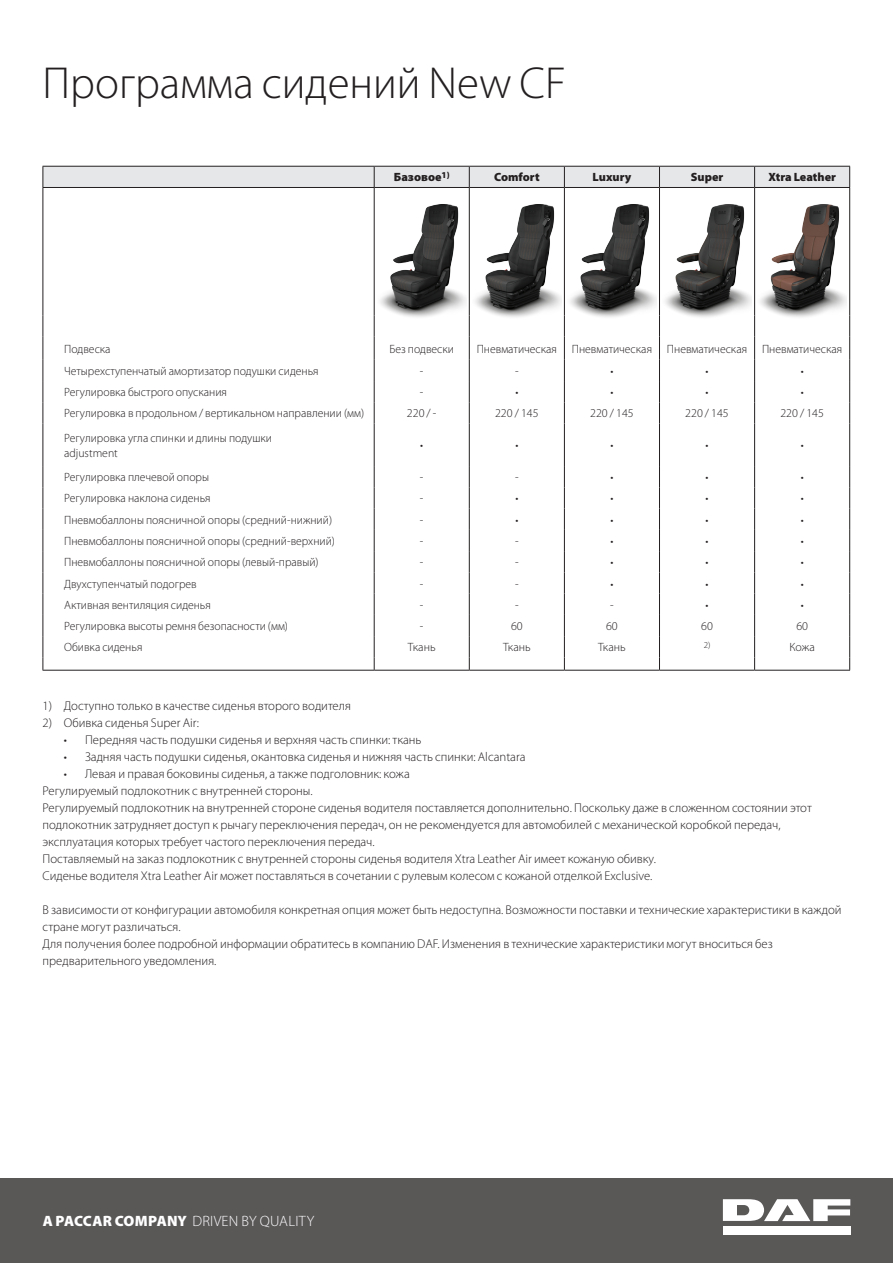
<style>
.page{position:relative;width:893px;height:1263px;background:#fff}
.page>*{position:absolute;margin:0;border:0;box-sizing:border-box;transform-origin:0 0}
.t1{font:300 45px "Myriad Pro";color:#231f20}
.t2{font:300 15px "Myriad Pro";letter-spacing:.02em;color:#fff}
.t3{font:300 12.75px/17px "Myriad Pro";color:#231f20}
.t4{font:300 12px/15px "Myriad Pro";color:#231f20}
.t5{font:900 12px "Myriad Pro";color:#231f20}
.t6{font:300 9px "Myriad Pro";color:#231f20}
.s1{font-weight:900}
</style>
<div class="page">
<div style="left:0;top:1178px;width:893px;height:85px;background:#5a5757"></div>
<div style="left:723px;top:1226px;width:127px;height:8px;background:#fff"></div>
<svg style="left:723px;top:1199px;width:127px;height:22px"></svg>
<div style="left:43px;top:166px;width:807px;height:21px;background:#e6e7e9"></div>
<hr style="left:43px;top:188px;width:1px;height:127px;background:#231f20">
<hr style="left:374px;top:188px;width:1px;height:127px;background:#231f20">
<hr style="left:469px;top:188px;width:1px;height:127px;background:#231f20">
<hr style="left:564px;top:188px;width:1px;height:127px;background:#231f20">
<hr style="left:659px;top:188px;width:1px;height:127px;background:#231f20">
<hr style="left:754px;top:188px;width:1px;height:127px;background:#231f20">
<hr style="left:849px;top:188px;width:1px;height:127px;background:#231f20">
<hr style="left:43px;top:187px;width:331px;height:1px;background:#231f20">
<hr style="left:374px;top:187px;width:95px;height:1px;background:#231f20">
<hr style="left:469px;top:187px;width:95px;height:1px;background:#231f20">
<hr style="left:564px;top:187px;width:95px;height:1px;background:#231f20">
<hr style="left:659px;top:187px;width:96px;height:1px;background:#231f20">
<hr style="left:755px;top:187px;width:95px;height:1px;background:#231f20">
<svg style="left:43px;top:315px;width:1px;height:108px"></svg>
<svg style="left:374px;top:315px;width:1px;height:108px"></svg>
<svg style="left:469px;top:315px;width:1px;height:108px"></svg>
<svg style="left:564px;top:315px;width:1px;height:108px"></svg>
<svg style="left:659px;top:315px;width:1px;height:108px"></svg>
<svg style="left:754px;top:315px;width:1px;height:108px"></svg>
<svg style="left:849px;top:315px;width:1px;height:108px"></svg>
<hr style="left:43px;top:423px;width:1px;height:43px;background:#231f20">
<hr style="left:374px;top:423px;width:1px;height:43px;background:#231f20">
<hr style="left:469px;top:423px;width:1px;height:43px;background:#231f20">
<hr style="left:564px;top:423px;width:1px;height:43px;background:#231f20">
<hr style="left:659px;top:423px;width:1px;height:43px;background:#231f20">
<hr style="left:754px;top:423px;width:1px;height:43px;background:#231f20">
<hr style="left:849px;top:423px;width:1px;height:43px;background:#231f20">
<svg style="left:43px;top:466px;width:1px;height:204px"></svg>
<svg style="left:374px;top:466px;width:1px;height:204px"></svg>
<svg style="left:469px;top:466px;width:1px;height:204px"></svg>
<svg style="left:564px;top:466px;width:1px;height:204px"></svg>
<svg style="left:659px;top:466px;width:1px;height:204px"></svg>
<svg style="left:754px;top:466px;width:1px;height:204px"></svg>
<svg style="left:849px;top:466px;width:1px;height:204px"></svg>
<hr style="left:43px;top:670px;width:331px;height:1px;background:#231f20">
<hr style="left:374px;top:670px;width:95px;height:1px;background:#231f20">
<hr style="left:469px;top:670px;width:95px;height:1px;background:#231f20">
<hr style="left:564px;top:670px;width:95px;height:1px;background:#231f20">
<hr style="left:659px;top:670px;width:96px;height:1px;background:#231f20">
<hr style="left:755px;top:670px;width:95px;height:1px;background:#231f20">
<img style="left:380px;top:204px;width:86px;height:113px">
<img style="left:475px;top:204px;width:86px;height:113px">
<img style="left:570px;top:204px;width:87px;height:113px">
<img style="left:665px;top:204px;width:87px;height:113px">
<img style="left:760px;top:204px;width:87px;height:113px">
<h1 class="t1" style="left:43px;top:58px;width:525px">Программа сидений New CF</h1>
<p class="t5" style="left:394px;top:170px;width:57px">Базовое<sup>1)</sup></p>
<p class="t5" style="left:494px;top:170px;width:47px">Comfort</p>
<p class="t5" style="left:593px;top:170px;width:40px">Luxury</p>
<p class="t5" style="left:691px;top:170px;width:34px">Super</p>
<p class="t5" style="left:768px;top:170px;width:69px">Xtra Leather</p>
<p class="t4" style="left:64px;top:341px;width:48px">Подвеска</p>
<p class="t4" style="left:389px;top:341px;width:66px">Без подвески</p>
<p class="t4" style="left:477px;top:341px;width:367px">Пневматическая Пневматическая Пневматическая Пневматическая</p>
<p class="t4" style="left:64px;top:364px;width:256px">Четырехступенчатый амортизатор подушки сиденья</p>
<p class="t4" style="left:420px;top:364px;width:5px">-</p>
<p class="t4" style="left:515px;top:364px;width:5px">-</p>
<p class="t4" style="left:610px;top:364px;width:4px">•</p>
<p class="t4" style="left:706px;top:364px;width:4px">•</p>
<p class="t4" style="left:801px;top:364px;width:4px">•</p>
<p class="t4" style="left:64px;top:385px;width:164px">Регулировка быстрого опускания</p>
<p class="t4" style="left:420px;top:385px;width:5px">-</p>
<p class="t4" style="left:515px;top:385px;width:4px">•</p>
<p class="t4" style="left:610px;top:385px;width:4px">•</p>
<p class="t4" style="left:706px;top:385px;width:4px">•</p>
<p class="t4" style="left:801px;top:385px;width:4px">•</p>
<p class="t4" style="left:64px;top:406px;width:301px">Регулировка в продольном / вертикальном направлении (мм)</p>
<p class="t4" style="left:407px;top:406px;width:31px">220 / -</p>
<p class="t4" style="left:495px;top:406px;width:45px">220 / 145</p>
<p class="t4" style="left:590px;top:406px;width:45px">220 / 145</p>
<p class="t4" style="left:685px;top:406px;width:45px">220 / 145</p>
<p class="t4" style="left:780px;top:406px;width:45px">220 / 145</p>
<p class="t4" style="left:64px;top:430px;width:209px">Регулировка угла спинки и длины подушки adjustment</p>
<p class="t4" style="left:420px;top:438px;width:4px">•</p>
<p class="t4" style="left:515px;top:438px;width:4px">•</p>
<p class="t4" style="left:610px;top:438px;width:4px">•</p>
<p class="t4" style="left:706px;top:438px;width:4px">•</p>
<p class="t4" style="left:801px;top:438px;width:4px">•</p>
<p class="t4" style="left:64px;top:470px;width:146px">Регулировка плечевой опоры</p>
<p class="t4" style="left:420px;top:470px;width:5px">-</p>
<p class="t4" style="left:515px;top:470px;width:5px">-</p>
<p class="t4" style="left:610px;top:470px;width:4px">•</p>
<p class="t4" style="left:706px;top:470px;width:4px">•</p>
<p class="t4" style="left:801px;top:470px;width:4px">•</p>
<p class="t4" style="left:64px;top:491px;width:148px">Регулировка наклона сиденья</p>
<p class="t4" style="left:420px;top:491px;width:5px">-</p>
<p class="t4" style="left:515px;top:491px;width:4px">•</p>
<p class="t4" style="left:610px;top:491px;width:4px">•</p>
<p class="t4" style="left:706px;top:491px;width:4px">•</p>
<p class="t4" style="left:801px;top:491px;width:4px">•</p>
<p class="t4" style="left:64px;top:512px;width:269px">Пневмобаллоны поясничной опоры (средний-нижний)</p>
<p class="t4" style="left:420px;top:512px;width:5px">-</p>
<p class="t4" style="left:515px;top:512px;width:4px">•</p>
<p class="t4" style="left:610px;top:512px;width:4px">•</p>
<p class="t4" style="left:706px;top:512px;width:4px">•</p>
<p class="t4" style="left:801px;top:512px;width:4px">•</p>
<p class="t4" style="left:64px;top:534px;width:272px">Пневмобаллоны поясничной опоры (средний-верхний)</p>
<p class="t4" style="left:420px;top:534px;width:5px">-</p>
<p class="t4" style="left:515px;top:534px;width:5px">-</p>
<p class="t4" style="left:610px;top:534px;width:4px">•</p>
<p class="t4" style="left:706px;top:534px;width:4px">•</p>
<p class="t4" style="left:801px;top:534px;width:4px">•</p>
<p class="t4" style="left:64px;top:555px;width:256px">Пневмобаллоны поясничной опоры (левый-правый)</p>
<p class="t4" style="left:420px;top:555px;width:5px">-</p>
<p class="t4" style="left:515px;top:555px;width:5px">-</p>
<p class="t4" style="left:610px;top:555px;width:4px">•</p>
<p class="t4" style="left:706px;top:555px;width:4px">•</p>
<p class="t4" style="left:801px;top:555px;width:4px">•</p>
<p class="t4" style="left:64px;top:576px;width:134px">Двухступенчатый подогрев</p>
<p class="t4" style="left:420px;top:576px;width:5px">-</p>
<p class="t4" style="left:515px;top:576px;width:5px">-</p>
<p class="t4" style="left:610px;top:576px;width:4px">•</p>
<p class="t4" style="left:706px;top:576px;width:4px">•</p>
<p class="t4" style="left:801px;top:576px;width:4px">•</p>
<p class="t4" style="left:64px;top:597px;width:148px">Активная вентиляция сиденья</p>
<p class="t4" style="left:420px;top:597px;width:5px">-</p>
<p class="t4" style="left:515px;top:597px;width:5px">-</p>
<p class="t4" style="left:610px;top:597px;width:5px">-</p>
<p class="t4" style="left:706px;top:597px;width:4px">•</p>
<p class="t4" style="left:801px;top:597px;width:4px">•</p>
<p class="t4" style="left:64px;top:619px;width:225px">Регулировка высоты ремня безопасности (мм)</p>
<p class="t4" style="left:420px;top:619px;width:5px">-</p>
<p class="t4" style="left:511px;top:619px;width:13px">60</p>
<p class="t4" style="left:606px;top:619px;width:13px">60</p>
<p class="t4" style="left:701px;top:619px;width:13px">60</p>
<p class="t4" style="left:796px;top:619px;width:13px">60</p>
<p class="t4" style="left:64px;top:640px;width:80px">Обивка сиденья</p>
<p class="t4" style="left:408px;top:640px;width:29px">Ткань</p>
<p class="t4" style="left:503px;top:640px;width:29px">Ткань</p>
<p class="t4" style="left:598px;top:640px;width:29px">Ткань</p>
<p class="t6" style="left:704px;top:640px;width:8px">2)</p>
<p class="t4" style="left:789px;top:640px;width:27px">Кожа</p>
<p class="t3" style="left:43px;top:698px;width:310px">1) Доступно только в качестве сиденья второго водителя</p>
<p class="t3" style="left:43px;top:715px;width:158px">2) Обивка сиденья Super Air:</p>
<p class="t3" style="left:64px;top:732px;width:359px">• Передняя часть подушки сиденья и верхняя часть спинки: ткань</p>
<p class="t3" style="left:64px;top:749px;width:463px">• Задняя часть подушки сиденья, окантовка сиденья и нижняя часть спинки: Alcantara</p>
<p class="t3" style="left:43px;top:766px;width:771px;text-indent:21px">• Левая и правая боковины сиденья, а также подголовник: кожа<br>Регулируемый подлокотник с внутренней стороны.<br>Регулируемый подлокотник на внутренней стороне сиденья водителя поставляется дополнительно. Поскольку даже в сложенном состоянии этот подлокотник затрудняет доступ к рычагу переключения передач, он не рекомендуется для автомобилей с механической коробкой передач, эксплуатация которых требует частого переключения передач.<br>Поставляемый на заказ подлокотник с внутренней стороны сиденья водителя Xtra Leather Air имеет кожаную обивку.<br>Сиденье водителя Xtra Leather Air может поставляться в сочетании с рулевым колесом с кожаной отделкой Exclusive.</p>
<p class="t3" style="left:43px;top:902px;width:800px">В зависимости от конфигурации автомобиля конкретная опция может быть недоступна. Возможности поставки и технические характеристики в каждой стране могут различаться.<br>Для получения более подробной информации обратитесь в компанию DAF. Изменения в технические характеристики могут вноситься без предварительного уведомления.</p>
<p class="t2" style="left:43px;top:1213px;width:273px"><span class="s1">A PACCAR COMPANY</span> DRIVEN BY QUALITY</p>
</div>
